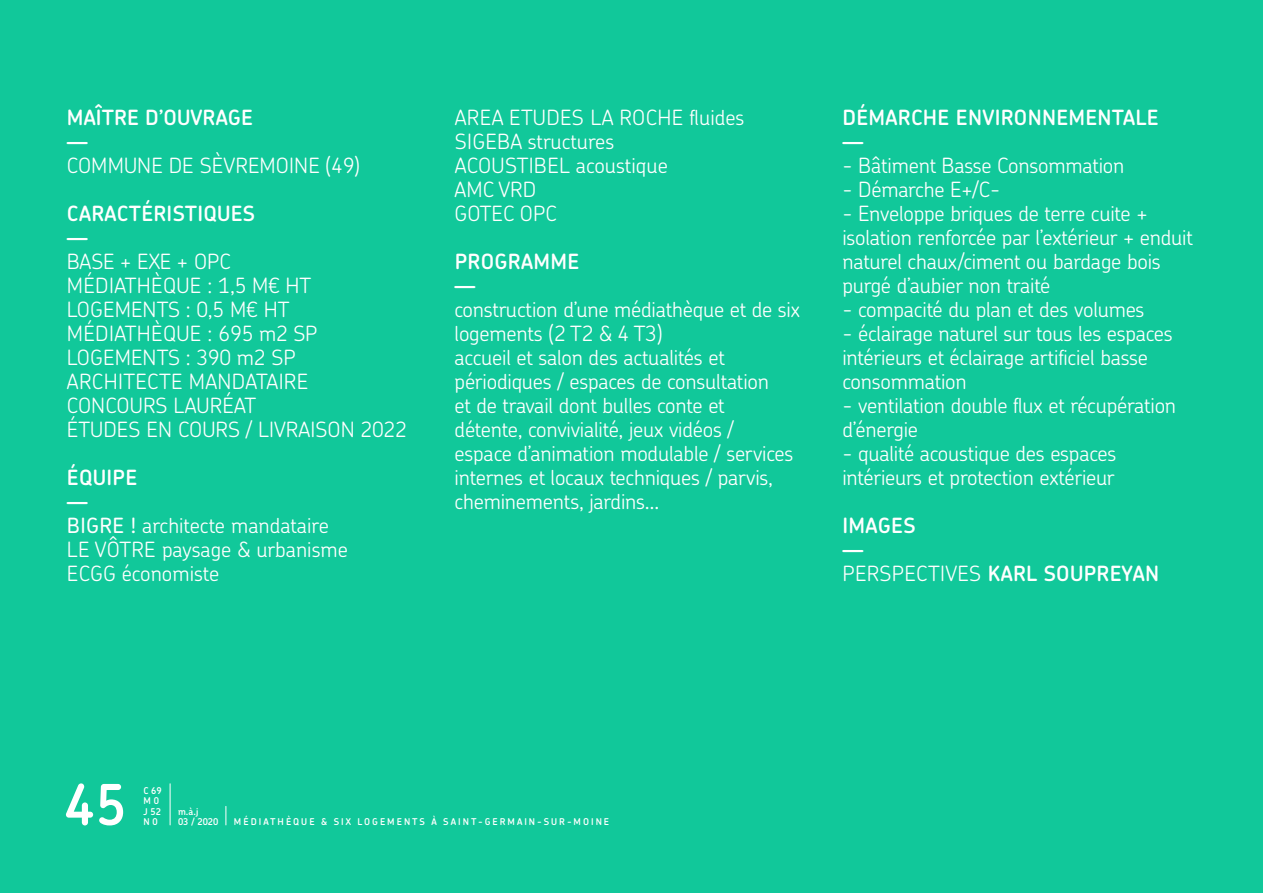
<style>
.page{position:relative;width:1263px;height:893px;background:#11c89a}
.page>*{position:absolute;margin:0;border:0;box-sizing:border-box;transform-origin:0 0}
.t1{font:600 56.25px "Chevin Std";color:#fff}
.t2{font:300 21px/24px "Chevin Std";letter-spacing:-.01em;color:#fff}
.t3{font:600 21px/24px "Chevin Std";letter-spacing:.015em;color:#fff}
.t4{font:600 9.3px/10.4px "Chevin Std";letter-spacing:.215em;color:#fff}
.s1{font-weight:600}
.s2{font-weight:500}
.s3{font-weight:300}
</style>
<div class="page">
<hr style="left:170px;top:784px;width:1px;height:41px;background:#fff">
<svg style="left:225px;top:806px;width:1px;height:19px"></svg>
<p class="t3" style="left:67px;top:105px;width:187px">MAÎTRE D’OUVRAGE —</p>
<p class="t2" style="left:67px;top:153px;width:295px">COMMUNE DE SÈVREMOINE (49)</p>
<p class="t3" style="left:67px;top:201px;width:190px">CARACTÉRISTIQUES —</p>
<p class="t2" style="left:67px;top:249px;width:342px">BASE + EXE + OPC<br>MÉDIATHÈQUE : 1,5 M€ HT<br>LOGEMENTS : 0,5 M€ HT<br>MÉDIATHÈQUE : 695 m2 SP<br>LOGEMENTS : 390 m2 SP<br>ARCHITECTE MANDATAIRE<br>CONCOURS LAURÉAT<br>ÉTUDES EN COURS / LIVRAISON 2022</p>
<p class="t2" style="left:67px;top:465px;width:283px"><span class="s1">ÉQUIPE<br>—<br></span><span class="s2">BIGRE !</span> architecte mandataire<br>LE VÔTRE paysage &amp; urbanisme<br>ECGG économiste</p>
<p class="t2" style="left:455px;top:105px;width:291px">AREA ETUDES LA ROCHE fluides<br>SIGEBA structures<br>ACOUSTIBEL acoustique<br>AMC VRD<br>GOTEC OPC</p>
<p class="t3" style="left:455px;top:249px;width:126px">PROGRAMME —</p>
<p class="t2" style="left:455px;top:297px;width:347px">construction d’une médiathèque et de six logements (2 T2 &amp; 4 T3)<br>accueil et salon des actualités et périodiques / espaces de consultation<br>et de travail dont bulles conte et<br>détente, convivialité, jeux vidéos /<br>espace d’animation modulable / services internes et locaux techniques / parvis, cheminements, jardins…</p>
<p class="t3" style="left:842px;top:105px;width:318px">DÉMARCHE ENVIRONNEMENTALE —</p>
<p class="t2" style="left:842px;top:153px;width:284px">- Bâtiment Basse Consommation</p>
<p class="t2" style="left:842px;top:177px;width:159px">- Démarche E+/C-</p>
<p class="t2" style="left:842px;top:201px;width:352px">- Enveloppe briques de terre cuite + isolation renforcée par l’extérieur + enduit naturel chaux/ciment ou bardage bois purgé d’aubier non traité</p>
<p class="t2" style="left:842px;top:297px;width:304px">- compacité du plan et des volumes</p>
<p class="t2" style="left:842px;top:321px;width:332px">- éclairage naturel sur tous les espaces intérieurs et éclairage artificiel basse consommation</p>
<p class="t2" style="left:842px;top:393px;width:335px">- ventilation double flux et récupération d’énergie</p>
<p class="t2" style="left:842px;top:441px;width:275px">- qualité acoustique des espaces intérieurs et protection extérieur</p>
<p class="t3" style="left:842px;top:513px;width:318px">IMAGES<br>—<br><span class="s3">PERSPECTIVES</span> KARL SOUPREYAN</p>
<h1 class="t1" style="left:64px;top:767px;width:64px">45</h1>
<p class="t4" style="left:144px;top:785px;width:20px">C 69<br>M 0<br>J 52<br>N 0</p>
<p class="t4" style="left:178px;top:806px;width:22px">m.à.j</p>
<p class="t4" style="left:178px;top:816px;width:42px">03 / 2020</p>
<p class="t4" style="left:234px;top:816px;width:377px">MÉDIATHÈQUE &amp; SIX LOGEMENTS À SAINT-GERMAIN-SUR-MOINE</p>
</div>
